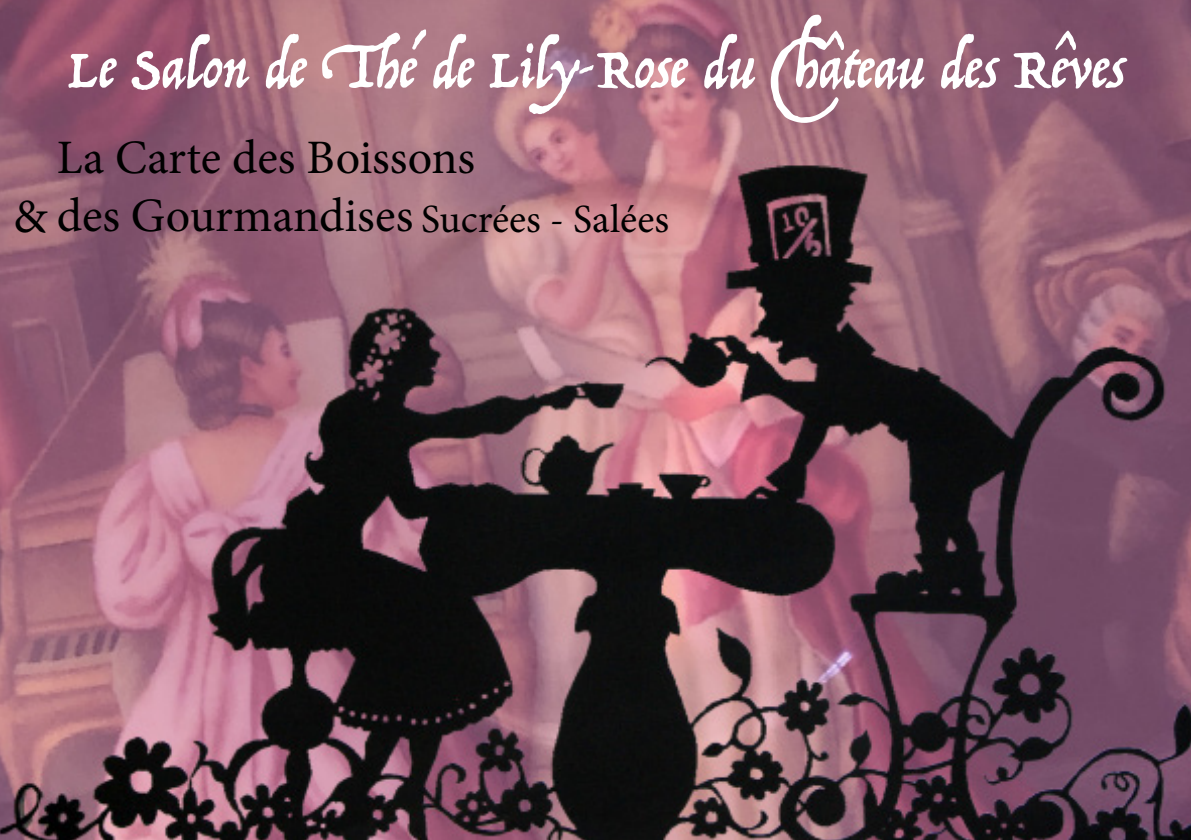
<style>
.page{position:relative;width:1191px;height:840px;background:#fff}
.page>*{position:absolute;margin:0;border:0;box-sizing:border-box;transform-origin:0 0}
.t1{font:60px "Trattatello";color:#fff}
.t2{font:48px "Minion Pro";color:#000}
.t3{font:40px "Minion Pro";color:#000}
</style>
<div class="page">
<img style="left:0;top:0;width:1190px;height:839px">
<p class="t1" style="left:68px;top:31px;width:1057px">Le Salon de Thé de Lily-Rose du Château des Rêves</p>
<p class="t2" style="left:57px;top:126px;width:420px">La Carte des Boissons</p>
<p class="t2" style="left:13px;top:183px;width:402px">&amp; des Gourmandises</p>
<p class="t3" style="left:421px;top:192px;width:249px">Sucrées - Salées</p>
</div>
